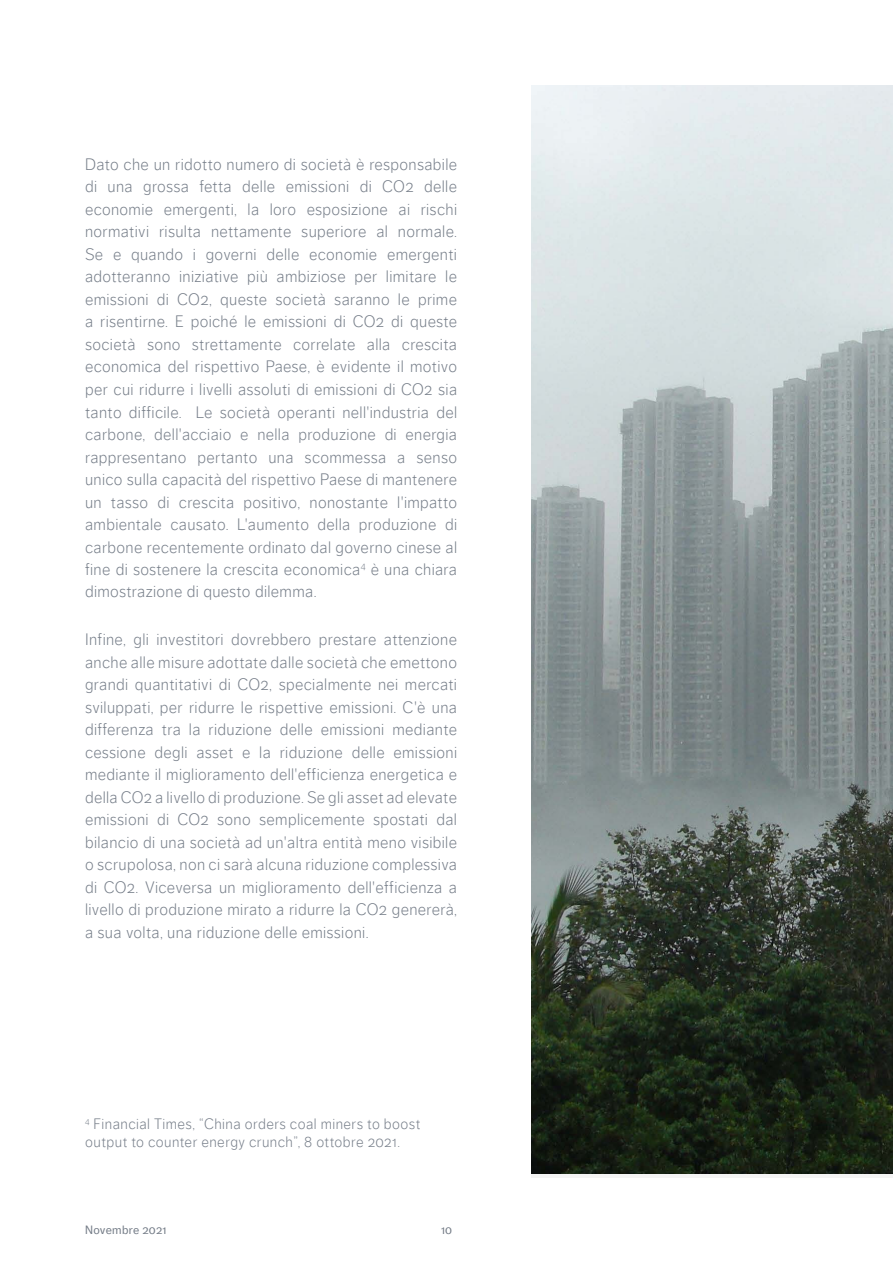
<style>
.page{position:relative;width:893px;height:1263px;background:#fff}
.page>*{position:absolute;margin:0;border:0;box-sizing:border-box;transform-origin:0 0}
.t1{font:300 16.5px/22.5px "Dagny Web W03";letter-spacing:.02em;color:#747c87;text-align:justify}
.t2{font:300 15px/18px "Dagny Web W03";letter-spacing:.03em;color:#747c87}
.t3{font:12px "Dagny Web W03";letter-spacing:.02em;color:#747c87}
</style>
<div class="page">
<img style="left:531px;top:85px;width:362px;height:1088px">
<p class="t1" style="left:85px;top:153px;width:374px">Dato che un ridotto numero di società è responsabile di una grossa fetta delle emissioni di CO2 delle economie emergenti, la loro esposizione ai rischi normativi risulta nettamente superiore al normale.<br>Se e quando i governi delle economie emergenti adotteranno iniziative più ambiziose per limitare le emissioni di CO2, queste società saranno le prime a risentirne. E poiché le emissioni di CO2 di queste società sono strettamente correlate alla crescita economica del rispettivo Paese, è evidente il motivo per cui ridurre i livelli assoluti di emissioni di CO2 sia tanto difficile. Le società operanti nell'industria del carbone, dell'acciaio e nella produzione di energia rappresentano pertanto una scommessa a senso unico sulla capacità del rispettivo Paese di mantenere un tasso di crescita positivo, nonostante l'impatto ambientale causato. L'aumento della produzione di carbone recentemente ordinato dal governo cinese al fine di sostenere la crescita economica<sup>4</sup> è una chiara dimostrazione di questo dilemma.</p>
<p class="t1" style="left:85px;top:629px;width:374px">Infine, gli investitori dovrebbero prestare attenzione anche alle misure adottate dalle società che emettono grandi quantitativi di CO2, specialmente nei mercati sviluppati, per ridurre le rispettive emissioni. C'è una differenza tra la riduzione delle emissioni mediante cessione degli asset e la riduzione delle emissioni mediante il miglioramento dell'efficienza energetica e della CO2 a livello di produzione. Se gli asset ad elevate emissioni di CO2 sono semplicemente spostati dal bilancio di una società ad un'altra entità meno visibile o scrupolosa, non ci sarà alcuna riduzione complessiva di CO2. Viceversa un miglioramento dell'efficienza a livello di produzione mirato a ridurre la CO2 genererà, a sua volta, una riduzione delle emissioni.</p>
<p class="t2" style="left:85px;top:1115px;width:337px"><sup>4</sup> Financial Times, “China orders coal miners to boost output to counter energy crunch”, 8 ottobre 2021.</p>
<p class="t3" style="left:85px;top:1223px;width:83px">Novembre 2021</p>
<p class="t3" style="left:441px;top:1223px;width:12px">10</p>
</div>
